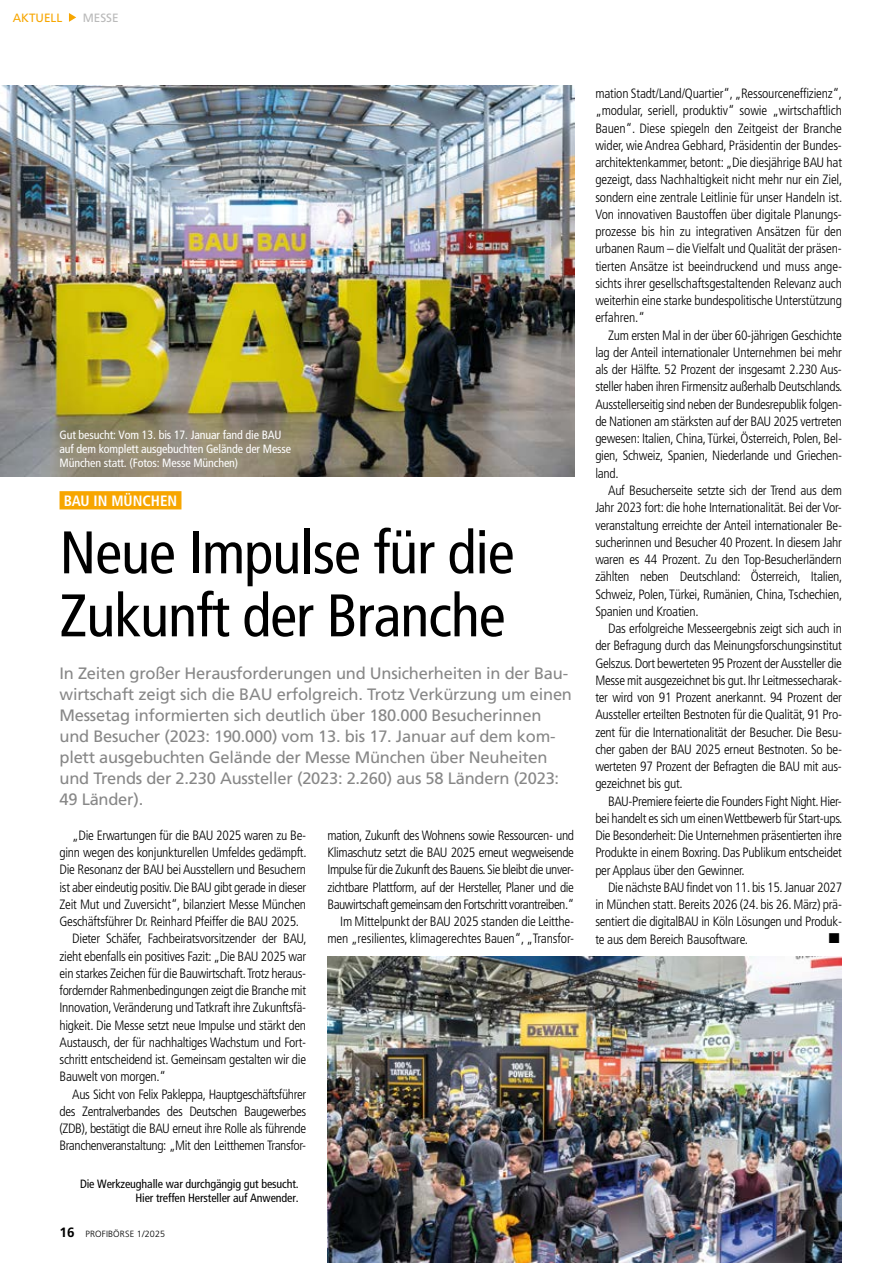
<style>
.page{position:relative;width:893px;height:1263px;background:#fff}
.page>*{position:absolute;margin:0;border:0;box-sizing:border-box;transform-origin:0 0}
.t1{font:condensed 60px/63px "Frutigercondensed 57";letter-spacing:-.015em;color:#000}
.t2{font:16.5px/21px "Frutiger";letter-spacing:-.015em;color:#878787}
.t3{font:15px "Frutigercondensed 67 Bold Cond";color:#fff}
.t4{font:14.25px "Zapf Dingbats ITC";color:#000}
.t5{font:13.5px/17.2px "Frutigercondensed 47 Light Cond";letter-spacing:-.02em;color:#000;text-align:justify}
.t6{font:condensed 12px/14.2px "Frutigercondensed 57";letter-spacing:-.01em;color:#fff}
.t7{font:condensed 12px/14.2px "Frutigercondensed 57";letter-spacing:-.01em;color:#000;text-align:right}
.t8{font:12px "Frutiger";color:#f7a600}
.t9{font:12px "Frutiger";color:#bababa}
.t10{font:300 9px "Frutiger";letter-spacing:.015em;color:#000}
.s1{font-weight:700;font-size:13.5px}
</style>
<div class="page">
<svg style="left:69px;top:13px;width:7px;height:9px"></svg>
<div style="left:60px;top:491px;width:121px;height:18px;background:#f7a600"></div>
<img style="left:0;top:85px;width:574px;height:391px">
<img style="left:327px;top:957px;width:515px;height:306px">
<p class="t8" style="left:13px;top:11px;width:51px">AKTUELL</p>
<p class="t9" style="left:83px;top:11px;width:37px">MESSE</p>
<p class="t6" style="left:60px;top:427px;width:233px">Gut besucht: Vom 13. bis 17. Januar fand die BAU auf dem komplett ausgebuchten Gelände der Messe<br>München statt. (Fotos: Messe München)</p>
<p class="t3" style="left:64px;top:492px;width:115px">BAU IN MÜNCHEN</p>
<h1 class="t1" style="left:60px;top:521px;width:456px">Neue Impulse für die<br>Zukunft der Branche</h1>
<p class="t2" style="left:60px;top:662px;width:514px">In Zeiten großer Herausforderungen und Unsicherheiten in der Bau&shy;wirtschaft zeigt sich die BAU erfolgreich. Trotz Verkürzung um einen Messetag informierten sich deutlich über 180.000 Besucherinnen und Besucher (2023: 190.000) vom 13. bis 17. Januar auf dem kom&shy;plett ausgebuchten Gelände der Messe München über Neuheiten und Trends der 2.230 Aussteller (2023: 2.260) aus 58 Ländern (2023:<br>49 Länder).</p>
<p class="t5" style="left:72px;top:827px;width:235px">„Die Erwartungen für die BAU 2025 waren zu Be-</p>
<p class="t5" style="left:60px;top:844px;width:249px">ginn wegen des konjunkturellen Umfeldes gedämpft.</p>
<p class="t5" style="left:60px;top:861px;width:248px">Die Resonanz der BAU bei Ausstellern und Besuchern</p>
<p class="t5" style="left:60px;top:878px;width:248px">ist aber eindeutig positiv. Die BAU gibt gerade in dieser</p>
<p class="t5" style="left:60px;top:896px;width:248px">Zeit Mut und Zuversicht“, bilanziert Messe München</p>
<p class="t5" style="left:60px;top:913px;width:241px">Geschäftsführer Dr. Reinhard Pfeiffer die BAU 2025.</p>
<p class="t5" style="left:72px;top:930px;width:236px">Dieter Schäfer, Fachbeiratsvorsitzender der BAU,</p>
<p class="t5" style="left:60px;top:947px;width:248px">zieht ebenfalls ein positives Fazit: „Die BAU 2025 war</p>
<p class="t5" style="left:60px;top:965px;width:248px">ein starkes Zeichen für die Bauwirtschaft. Trotz heraus-</p>
<p class="t5" style="left:60px;top:982px;width:248px">fordernder Rahmenbedingungen zeigt die Branche mit</p>
<p class="t5" style="left:60px;top:999px;width:248px">Innovation, Veränderung und Tatkraft ihre Zukunftsfä-</p>
<p class="t5" style="left:60px;top:1016px;width:248px">higkeit. Die Messe setzt neue Impulse und stärkt den</p>
<p class="t5" style="left:60px;top:1034px;width:248px">Austausch, der für nachhaltiges Wachstum und Fort-</p>
<p class="t5" style="left:60px;top:1051px;width:248px">schritt entscheidend ist. Gemeinsam gestalten wir die</p>
<p class="t5" style="left:60px;top:1068px;width:108px">Bauwelt von morgen.“</p>
<p class="t5" style="left:72px;top:1085px;width:235px">Aus Sicht von Felix Pakleppa, Hauptgeschäftsführer</p>
<p class="t5" style="left:60px;top:1103px;width:248px">des Zentralverbandes des Deutschen Baugewerbes</p>
<p class="t5" style="left:60px;top:1120px;width:248px">(ZDB), bestätigt die BAU erneut ihre Rolle als führende</p>
<p class="t5" style="left:60px;top:1137px;width:248px">Branchenveranstaltung: „Mit den Leitthemen Transfor-</p>
<p class="t7" style="left:80px;top:1177px;width:220px">Die Werkzeughalle war durchgängig gut besucht.<br>Hier treffen Hersteller auf Anwender.</p>
<p class="t10" style="left:60px;top:1229px;width:107px"><span class="s1">16</span> PROFIBÖRSE 1/2025</p>
<p class="t5" style="left:327px;top:827px;width:248px;text-align:right">mation, Zukunft des Wohnens sowie Ressourcen- und Klimaschutz setzt die BAU 2025 erneut wegweisende Impulse für die Zukunft des Bauens. Sie bleibt die unver&shy;zichtbare Plattform, auf der Hersteller, Planer und die Bauwirtschaft gemeinsam den Fortschritt vorantreiben.“ Im Mittelpunkt der BAU 2025 standen die Leitthe&shy;men „resilientes, klimagerechtes Bauen“, „Transfor-</p>
<p class="t5" style="left:595px;top:85px;width:249px">mation Stadt/Land/Quartier“, „Ressourceneffizienz“, „modular, seriell, produktiv“ sowie „wirtschaftlich Bauen“. Diese spiegeln den Zeitgeist der Branche wider, wie Andrea Gebhard, Präsidentin der Bundes&shy;architektenkammer, betont: „Die diesjährige BAU hat gezeigt, dass Nachhaltigkeit nicht mehr nur ein Ziel, sondern eine zentrale Leitlinie für unser Handeln ist.<br>Von innovativen Baustoffen über digitale Planungs&shy;prozesse bis hin zu integrativen Ansätzen für den urbanen Raum – die Vielfalt und Qualität der präsen&shy;tierten Ansätze ist beeindruckend und muss ange&shy;sichts ihrer gesellschaftsgestaltenden Relevanz auch weiterhin eine starke bundespolitische Unterstützung erfahren.“</p>
<p class="t5" style="left:595px;top:327px;width:249px;text-indent:13px">Zum ersten Mal in der über 60-jährigen Geschichte lag der Anteil internationaler Unternehmen bei mehr als der Hälfte. 52 Prozent der insgesamt 2.230 Aus&shy;steller haben ihren Firmensitz außerhalb Deutschlands.<br>Ausstellerseitig sind neben der Bundesrepublik folgen&shy;de Nationen am stärksten auf der BAU 2025 vertreten gewesen: Italien, China, Türkei, Österreich, Polen, Bel&shy;gien, Schweiz, Spanien, Niederlande und Griechen&shy;land.</p>
<p class="t5" style="left:595px;top:482px;width:249px;text-indent:13px">Auf Besucherseite setzte sich der Trend aus dem Jahr 2023 fort: die hohe Internationalität. Bei der Vor&shy;veranstaltung erreichte der Anteil internationaler Be&shy;sucherinnen und Besucher 40 Prozent. In diesem Jahr waren es 44 Prozent. Zu den Top-Besucherländern zählten neben Deutschland: Österreich, Italien, Schweiz, Polen, Türkei, Rumänien, China, Tschechien, Spanien und Kroatien.</p>
<p class="t5" style="left:595px;top:620px;width:248px;text-indent:13px">Das erfolgreiche Messeergebnis zeigt sich auch in der Befragung durch das Meinungsforschungsinstitut Gelszus. Dort bewerteten 95 Prozent der Aussteller die Messe mit ausgezeichnet bis gut. Ihr Leitmessecharak&shy;ter wird von 91 Prozent anerkannt. 94 Prozent der Aussteller erteilten Bestnoten für die Qualität, 91 Pro&shy;zent für die Internationalität der Besucher. Die Besu&shy;cher gaben der BAU 2025 erneut Bestnoten. So be&shy;werteten 97 Prozent der Befragten die BAU mit aus&shy;gezeichnet bis gut.</p>
<p class="t5" style="left:595px;top:792px;width:249px;text-indent:13px">BAU-Premiere feierte die Founders Fight Night. Hier&shy;bei handelt es sich um einen Wettbewerb für Start-ups.<br>Die Besonderheit: Die Unternehmen präsentierten ihre Produkte in einem Boxring. Das Publikum entscheidet per Applaus über den Gewinner.</p>
<p class="t5" style="left:595px;top:879px;width:248px;text-indent:13px">Die nächste BAU findet von 11. bis 15. Januar 2027 in München statt. Bereits 2026 (24. bis 26. März) prä&shy;sentiert die digitalBAU in Köln Lösungen und Produk&shy;te aus dem Bereich Bausoftware.</p>
<p class="t4" style="left:829px;top:932px;width:12px">■</p>
</div>
